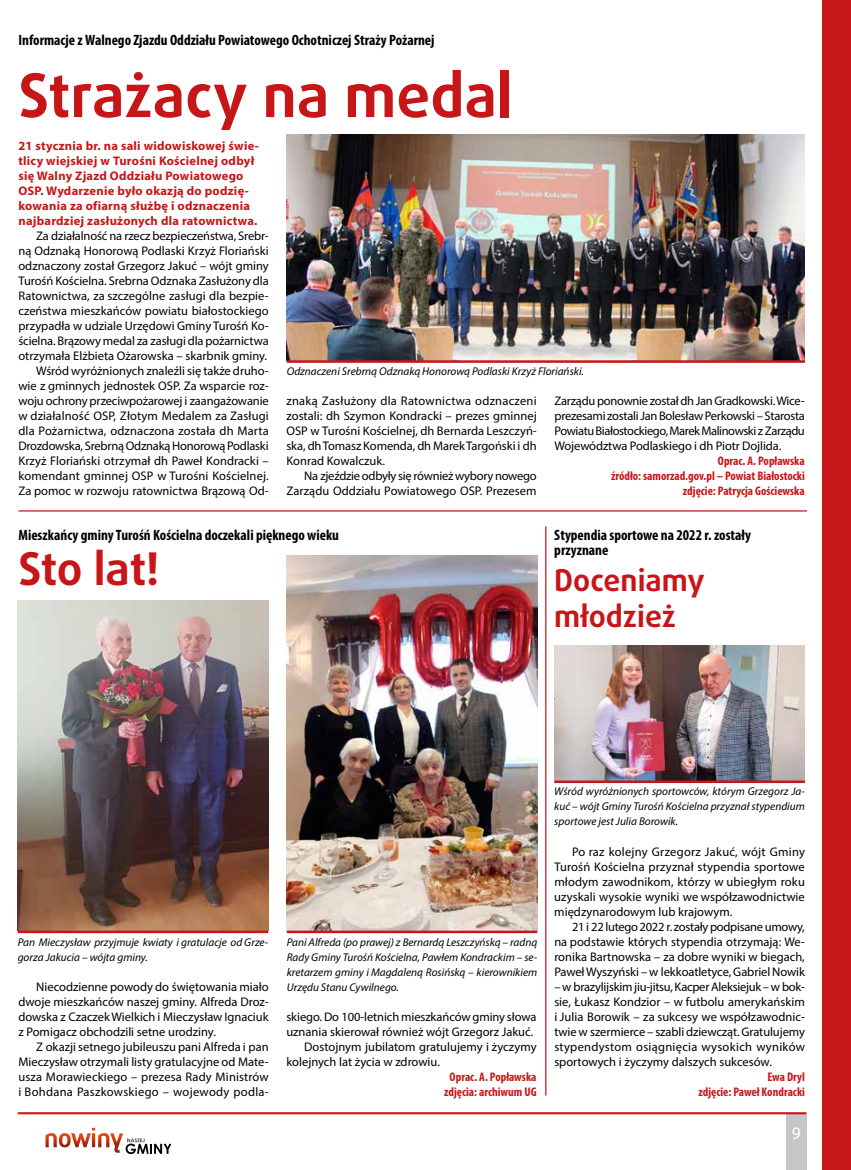
<style>
.page{position:relative;width:851px;height:1170px;background:#fff}
.page>*{position:absolute;margin:0;border:0;box-sizing:border-box;transform-origin:0 0}
.t1{font:700 60px "Daxline Pro";color:#c71618}
.t2{font:700 45px "Daxline Pro";letter-spacing:-.01em;color:#c71618}
.t3{font:700 30px/36px "Daxline Pro";color:#c71618}
.t4{font:17.5px "Myriad Pro";color:#fff}
.t5{font:700 condensed 15px/15px "Myriad Pro";color:#000}
.t6{font:12.5px/15px "Myriad Pro";color:#000;text-align:justify}
.t7{font:700 12.5px/15px "Myriad Pro";letter-spacing:.02em;color:#c71618}
.t8{font:700 condensed 12.5px/15px "Myriad Pro";color:#c71618;text-align:right}
.t9{font:italic 11.25px/15px "Myriad Pro";color:#000;text-align:justify}
</style>
<div class="page">
<div style="left:822px;top:0;width:28px;height:1169px;background:#c71618"></div>
<div style="left:786px;top:1113px;width:20px;height:56px;background:#c6c6c6"></div>
<svg style="left:126px;top:1138px;width:45px;height:15px"></svg>
<svg style="left:45px;top:1127px;width:64px;height:20px"></svg>
<hr style="left:18px;top:1112px;width:788px;height:2px;background:#c71618">
<img style="left:287px;top:135px;width:517px;height:225px">
<img style="left:287px;top:555px;width:250px;height:375px">
<img style="left:18px;top:600px;width:250px;height:330px">
<img style="left:554px;top:645px;width:250px;height:135px">
<hr style="left:18px;top:510px;width:788px;height:1px;background:#c71618">
<hr style="left:545px;top:526px;width:1px;height:569px;background:#c71618">
<hr style="left:287px;top:360px;width:517px;height:3px;background:#c71618">
<hr style="left:554px;top:780px;width:250px;height:3px;background:#c71618">
<hr style="left:18px;top:930px;width:250px;height:3px;background:#c71618">
<hr style="left:287px;top:930px;width:250px;height:3px;background:#c71618">
<p class="t5" style="left:18px;top:32px;width:417px">Informacje z Walnego Zjazdu Oddziału Powiatowego Ochotniczej Straży Pożarnej</p>
<h1 class="t1" style="left:18px;top:56px;width:495px">Strażacy na medal</h1>
<p class="t7" style="left:18px;top:138px;width:242px">21 stycznia br. na sali widowiskowej świe&shy;tlicy wiejskiej w Turośni Kościelnej odbył się Walny Zjazd Oddziału Powiatowego OSP. Wydarzenie było okazją do podzię&shy;kowania za ofiarną służbę i odznaczenia najbardziej zasłużonych dla ratownictwa.</p>
<p class="t6" style="left:18px;top:228px;width:252px;text-align:right">Za działalność na rzecz bezpieczeństwa, Srebr-<br>ną Odznaką Honorową Podlaski Krzyż Floriański odznaczony został Grzegorz Jakuć – wójt gminy Turośń Kościelna. Srebrna Odznaka Zasłużony dla Ratownictwa, za szczególne zasługi dla bezpie&shy;czeństwa mieszkańców powiatu białostockiego przypadła w udziale Urzędowi Gminy Turośń Ko&shy;ścielna. Brązowy medal za zasługi dla pożarnictwa otrzymała Elżbieta Ożarowska – skarbnik gminy.<br>Wśród wyróżnionych znaleźli się także druho&shy;wie z gminnych jednostek OSP. Za wsparcie roz&shy;woju ochrony przeciwpożarowej i zaangażowanie w działalność OSP, Złotym Medalem za Zasługi dla Pożarnictwa, odznaczona została dh Marta Drozdowska, Srebrną Odznaką Honorową Podlaski Krzyż Floriański otrzymał dh Paweł Kondracki – komendant gminnej OSP w Turośni Kościelnej.<br>Za pomoc w rozwoju ratownictwa Brązową Od-</p>
<p class="t9" style="left:287px;top:364px;width:299px">Odznaczeni Srebrną Odznaką Honorową Podlaski Krzyż Floriański.</p>
<p class="t6" style="left:286px;top:393px;width:252px">znaką Zasłużony dla Ratownictwa odznaczeni zostali: dh Szymon Kondracki – prezes gminnej OSP w Turośni Kościelnej, dh Bernarda Leszczyń&shy;ska, dh Tomasz Komenda, dh Marek Targoński i dh Konrad Kowalczuk.</p>
<p class="t6" style="left:286px;top:468px;width:252px;text-align:right">Na zjeździe odbyły się również wybory nowego<br>Zarządu Oddziału Powiatowego OSP. Prezesem</p>
<p class="t6" style="left:554px;top:393px;width:252px">Zarządu ponownie został dh Jan Gradkowski. Wice&shy;prezesami zostali Jan Bolesław Perkowski – Starosta Powiatu Białostockiego, Marek Malinowski z Zarządu Województwa Podlaskiego i dh Piotr Dojlida.</p>
<p class="t8" style="left:611px;top:453px;width:195px">Oprac. A. Popławska<br>źródło: samorzad.gov.pl – Powiat Białostocki zdjęcie: Patrycja Gościewska</p>
<p class="t5" style="left:18px;top:527px;width:322px">Mieszkańcy gminy Turośń Kościelna doczekali pięknego wieku</p>
<h2 class="t2" style="left:18px;top:539px;width:142px">Sto lat!</h2>
<p class="t5" style="left:554px;top:527px;width:198px">Stypendia sportowe na 2022 r. zostały przyznane</p>
<h3 class="t3" style="left:554px;top:563px;width:152px">Doceniamy młodzież</h3>
<p class="t9" style="left:18px;top:934px;width:252px">Pan Mieczysław przyjmuje kwiaty i gratulacje od Grze&shy;gorza Jakucia – wójta gminy.</p>
<p class="t9" style="left:287px;top:934px;width:252px">Pani Alfreda (po prawej) z Bernardą Leszczyńską – radną Rady Gminy Turośń Kościelna, Pawłem Kondrackim – se&shy;kretarzem gminy i Magdaleną Rosińską – kierownikiem Urzędu Stanu Cywilnego.</p>
<p class="t6" style="left:18px;top:978px;width:252px;text-indent:18px">Niecodzienne powody do świętowania miało dwoje mieszkańców naszej gminy. Alfreda Droz&shy;dowska z Czaczek Wielkich i Mieczysław Ignaciuk z Pomigacz obchodzili setne urodziny.</p>
<p class="t6" style="left:18px;top:1038px;width:252px;text-indent:18px">Z okazji setnego jubileuszu pani Alfreda i pan Mieczysław otrzymali listy gratulacyjne od Mate&shy;usza Morawieckiego – prezesa Rady Ministrów i Bohdana Paszkowskiego – wojewody podla-</p>
<p class="t6" style="left:286px;top:1008px;width:251px">skiego. Do 100-letnich mieszkańców gminy słowa</p>
<p class="t6" style="left:286px;top:1023px;width:248px">uznania skierował również wójt Grzegorz Jakuć.</p>
<p class="t6" style="left:304px;top:1038px;width:234px">Dostojnym jubilatom gratulujemy i życzymy</p>
<p class="t6" style="left:286px;top:1053px;width:155px">kolejnych lat życia w zdrowiu.</p>
<p class="t8" style="left:444px;top:1068px;width:94px;text-align:center">Oprac. A. Popławska zdjęcia: archiwum UG</p>
<p class="t9" style="left:554px;top:784px;width:252px">Wśród wyróżnionych sportowców, którym Grzegorz Ja&shy;kuć – wójt Gminy Turośń Kościelna przyznał stypendium sportowe jest Julia Borowik.</p>
<p class="t6" style="left:554px;top:843px;width:252px;text-indent:18px">Po raz kolejny Grzegorz Jakuć, wójt Gminy Turośń Kościelna przyznał stypendia sportowe młodym zawodnikom, którzy w ubiegłym roku uzyskali wysokie wyniki we współzawodnictwie międzynarodowym lub krajowym.</p>
<p class="t6" style="left:554px;top:918px;width:252px;text-indent:18px">21 i 22 lutego 2022 r. zostały podpisane umowy, na podstawie których stypendia otrzymają: We&shy;ronika Bartnowska – za dobre wyniki w biegach, Paweł Wyszyński – w lekkoatletyce, Gabriel Nowik</p>
<p class="t6" style="left:554px;top:978px;width:252px">– w brazylijskim jiu-jitsu, Kacper Aleksiejuk – w bok&shy;sie, Łukasz Kondzior – w futbolu amerykańskim i Julia Borowik – za sukcesy we współzawodnic&shy;twie w szermierce – szabli dziewcząt. Gratulujemy stypendystom osiągnięcia wysokich wyników sportowych i życzymy dalszych sukcesów.</p>
<p class="t8" style="left:698px;top:1068px;width:108px">Ewa Dryl<br>zdjęcie: Paweł Kondracki</p>
<h3 class="t4" style="left:791px;top:1121px;width:10px">9</h3>
</div>
